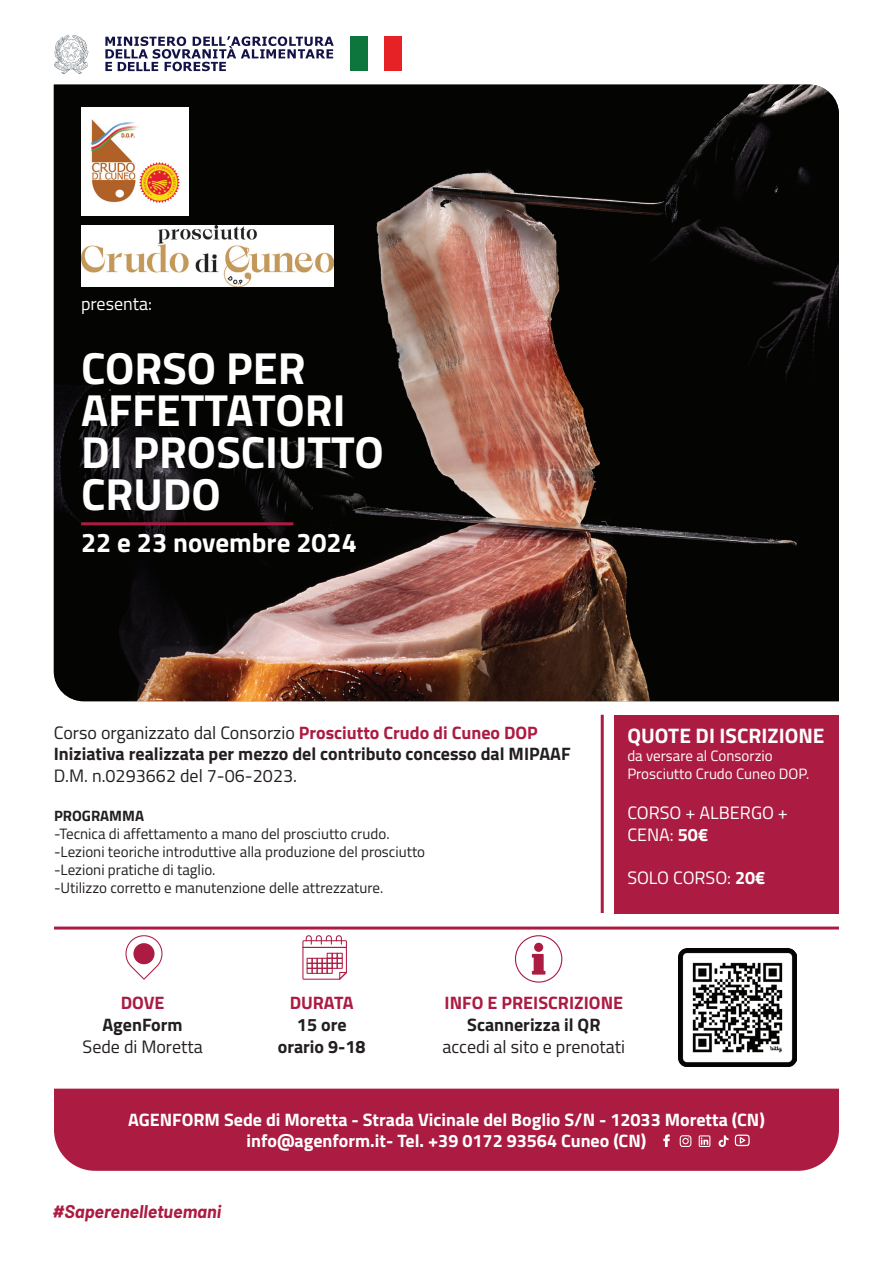
<style>
.page{position:relative;width:893px;height:1263px;background:#fff}
.page>*{position:absolute;margin:0;border:0;box-sizing:border-box;transform-origin:0 0}
.t1{font:700 45px/42px "Titillium";color:#fff}
.t2{font:700 27px "Titillium";color:#fff}
.t3{font:700 21px "Titillium";color:#fff}
.t4{font:700 18px/21.6px "Titillium";color:#231f20}
.t5{font:700 18px/21px "Titillium";color:#fff;text-align:center}
.t6{font:18px "Titillium";color:#231f20}
.t7{font:18px/21.6px "Titillium";color:#fff}
.t8{font:700 18px "Titillium";color:#ac1b41}
.t9{font:italic 700 18px "Barlow";color:#ac1b41}
.t10{font:15px/18px "Titillium";color:#231f20}
.t11{font:15px/18px "Titillium";color:#fff}
.t12{font:700 15px "Titillium";color:#231f20}
.s1{font-weight:400}
.s2{color:#ac1b41}
.s3{font-weight:700}
</style>
<div class="page">
<img style="left:54px;top:85px;width:785px;height:616px">
<div style="left:385px;top:37px;width:17px;height:34px;background:#e62226"></div>
<div style="left:351px;top:37px;width:17px;height:34px;background:#0d763c"></div>
<svg style="left:105px;top:36px;width:229px;height:35px"></svg>
<svg style="left:54px;top:35px;width:34px;height:39px"></svg>
<hr style="left:54px;top:926px;width:785px;height:3px;background:#ac1b41">
<hr style="left:81px;top:522px;width:212px;height:3px;background:#ac1b41">
<div style="left:54px;top:1089px;width:785px;height:82px;background:#ac1b41"></div>
<svg style="left:663px;top:1134px;width:7px;height:13px"></svg>
<svg style="left:680px;top:1135px;width:11px;height:12px"></svg>
<svg style="left:699px;top:1135px;width:11px;height:12px"></svg>
<svg style="left:718px;top:1135px;width:11px;height:12px"></svg>
<svg style="left:735px;top:1134px;width:15px;height:12px"></svg>
<svg style="left:125px;top:935px;width:38px;height:45px"></svg>
<div style="left:133px;top:943px;width:22px;height:21px;background:#ac1b41;border-radius:50%"></div>
<svg style="left:302px;top:935px;width:45px;height:45px"></svg>
<img style="left:678px;top:949px;width:118px;height:118px">
<svg style="left:515px;top:935px;width:47px;height:48px"></svg>
<div style="left:534px;top:943px;width:9px;height:9px;background:#ac1b41;border-radius:50%"></div>
<img style="left:81px;top:225px;width:252px;height:61px">
<div style="left:615px;top:715px;width:224px;height:198px;background:#ac1b41"></div>
<hr style="left:601px;top:715px;width:3px;height:198px;background:#ac1b41">
<img style="left:81px;top:108px;width:108px;height:107px">
<p class="t7" style="left:81px;top:292px;width:72px">presenta:</p>
<h1 class="t1" style="left:81px;top:345px;width:304px">CORSO PER<br>AFFETTATORI<br>DI PROSCIUTTO<br>CRUDO</h1>
<h2 class="t2" style="left:81px;top:522px;width:277px">22 e 23 novembre 2024</h2>
<p class="t4" style="left:54px;top:720px;width:518px"><span class="s1">Corso organizzato dal Consorzio</span> <span class="s2">Prosciutto Crudo di Cuneo DOP<br></span>Iniziativa realizzata per mezzo del contributo concesso dal MIPAAF</p>
<p class="t6" style="left:54px;top:762px;width:245px">D.M. n.0293662 del 7-06-2023.</p>
<p class="t12" style="left:54px;top:804px;width:92px">PROGRAMMA</p>
<p class="t10" style="left:54px;top:824px;width:373px">-Tecnica di affettamento a mano del prosciutto crudo. -Lezioni teoriche introduttive alla produzione del prosciutto -Lezioni pratiche di taglio.<br>-Utilizzo corretto e manutenzione delle attrezzature.</p>
<h3 class="t3" style="left:627px;top:720px;width:199px">QUOTE DI ISCRIZIONE</h3>
<p class="t11" style="left:627px;top:746px;width:184px">da versare al Consorzio<br>Prosciutto Crudo Cuneo DOP.</p>
<p class="t7" style="left:627px;top:801px;width:162px">CORSO + ALBERGO +<br>CENA: <span class="s3">50€</span></p>
<p class="t7" style="left:627px;top:866px;width:140px">SOLO CORSO: <span class="s3">20€</span></p>
<p class="t8" style="left:121px;top:989px;width:45px">DOVE</p>
<p class="t4" style="left:103px;top:1013px;width:82px">AgenForm</p>
<p class="t6" style="left:83px;top:1033px;width:122px">Sede di Moretta</p>
<p class="t8" style="left:290px;top:989px;width:66px">DURATA</p>
<p class="t4" style="left:278px;top:1013px;width:89px;text-align:center">15 ore orario 9-18</p>
<p class="t8" style="left:445px;top:989px;width:180px">INFO E PREISCRIZIONE</p>
<p class="t4" style="left:467px;top:1013px;width:135px">Scannerizza il QR</p>
<p class="t6" style="left:443px;top:1033px;width:184px">accedi al sito e prenotati</p>
<p class="t5" style="left:128px;top:1108px;width:638px">AGENFORM Sede di Moretta - Strada Vicinale del Boglio S/N - 12033 Moretta (CN) info@agenform.it- Tel. +39 0172 93564 Cuneo (CN)</p>
<p class="t9" style="left:52px;top:1198px;width:170px">#Saperenelletuemani</p>
</div>
